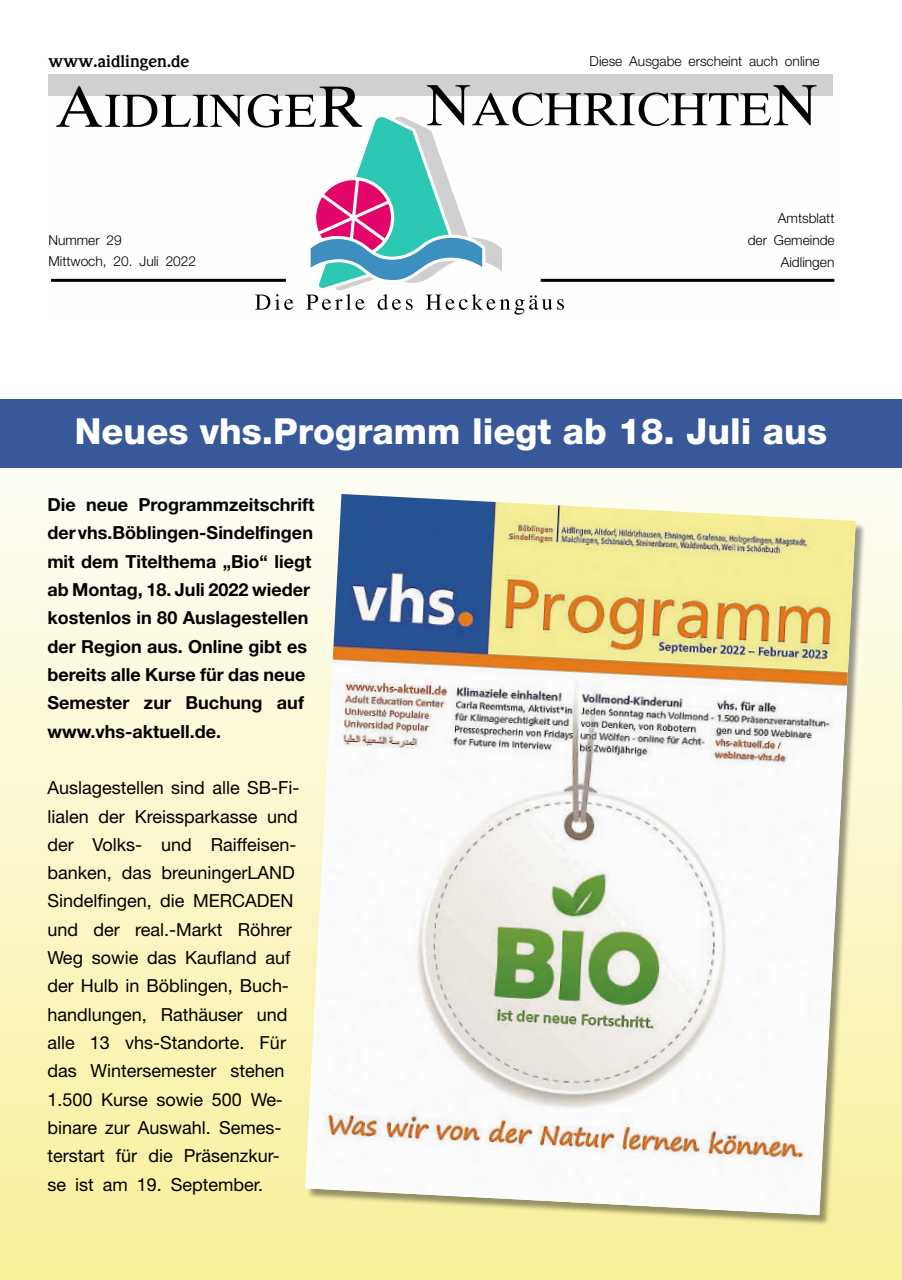
<style>
.page{position:relative;width:902px;height:1280px;background:#fff}
.page>*{position:absolute;margin:0;border:0;box-sizing:border-box;transform-origin:0 0}
.t1{font:800 36px "Helvetica Neue";color:#fff}
.t2{font:18px/28.3px "Helvetica Neue";color:#000}
.t3{font:700 18px/28.3px "Helvetica Neue";color:#000}
.t4{font:700 17.55px "Weidemann BQ";color:#000}
.t5{font:300 13.65px/22px "Helvetica Neue";color:#000}
</style>
<div class="page">
<div style="left:48px;top:75px;width:784px;height:21px;background:#d0d0d0"></div>
<hr style="left:540px;top:279px;width:294px;height:3px;background:#000">
<hr style="left:51px;top:279px;width:235px;height:3px;background:#000">
<svg style="left:56px;top:85px;width:760px;height:230px"></svg>
<div style="left:0;top:400px;width:901px;height:880px;background:linear-gradient(to bottom,#fefefe,#f8f09b)"></div>
<div style="left:0;top:400px;width:901px;height:68px;background:#37599a"></div>
<div style="left:306px;top:495px;width:560px;height:731px;background:#000;opacity:.4"></div>
<img style="left:305px;top:494px;width:550px;height:721px">
<p class="t4" style="left:48px;top:51px;width:142px">www.aidlingen.de</p>
<p class="t5" style="left:589px;top:50px;width:231px">Diese Ausgabe erscheint auch online</p>
<p class="t5" style="left:48px;top:230px;width:149px;line-height:20.9px">Nummer 29<br>Mittwoch, 20. Juli 2022</p>
<p class="t5" style="left:747px;top:206px;width:88px;text-align:right">Amtsblatt<br>der Gemeinde<br>Aidlingen</p>
<h1 class="t1" style="left:75px;top:410px;width:753px">Neues vhs.Programm liegt ab 18. Juli aus</h1>
<p class="t3" style="left:47px;top:490px;width:268px">Die neue Programmzeitschrift der vhs.Böblingen-Sindelfingen mit dem Titelthema „Bio“ liegt ab Montag, 18. Juli 2022 wieder kostenlos in 80 Auslagestellen der Region aus. Online gibt es bereits alle Kurse für das neue<br>Semester zur Buchung auf www.vhs-aktuell.de.</p>
<p class="t2" style="left:47px;top:773px;width:254px">Auslagestellen sind alle SB-Fi&shy;lialen der Kreissparkasse und der Volks- und Raiffeisen&shy;banken, das breuningerLAND<br>Sindelfingen, die MERCADEN und der real.-Markt Röhrer<br>Weg sowie das Kaufland auf der Hulb in Böblingen, Buch&shy;handlungen, Rathäuser und alle 13 vhs-Standorte. Für das Wintersemester stehen<br>1.500 Kurse sowie 500 We&shy;binare zur Auswahl. Semes&shy;terstart für die Präsenzkur&shy;se ist am 19. September.</p>
</div>
